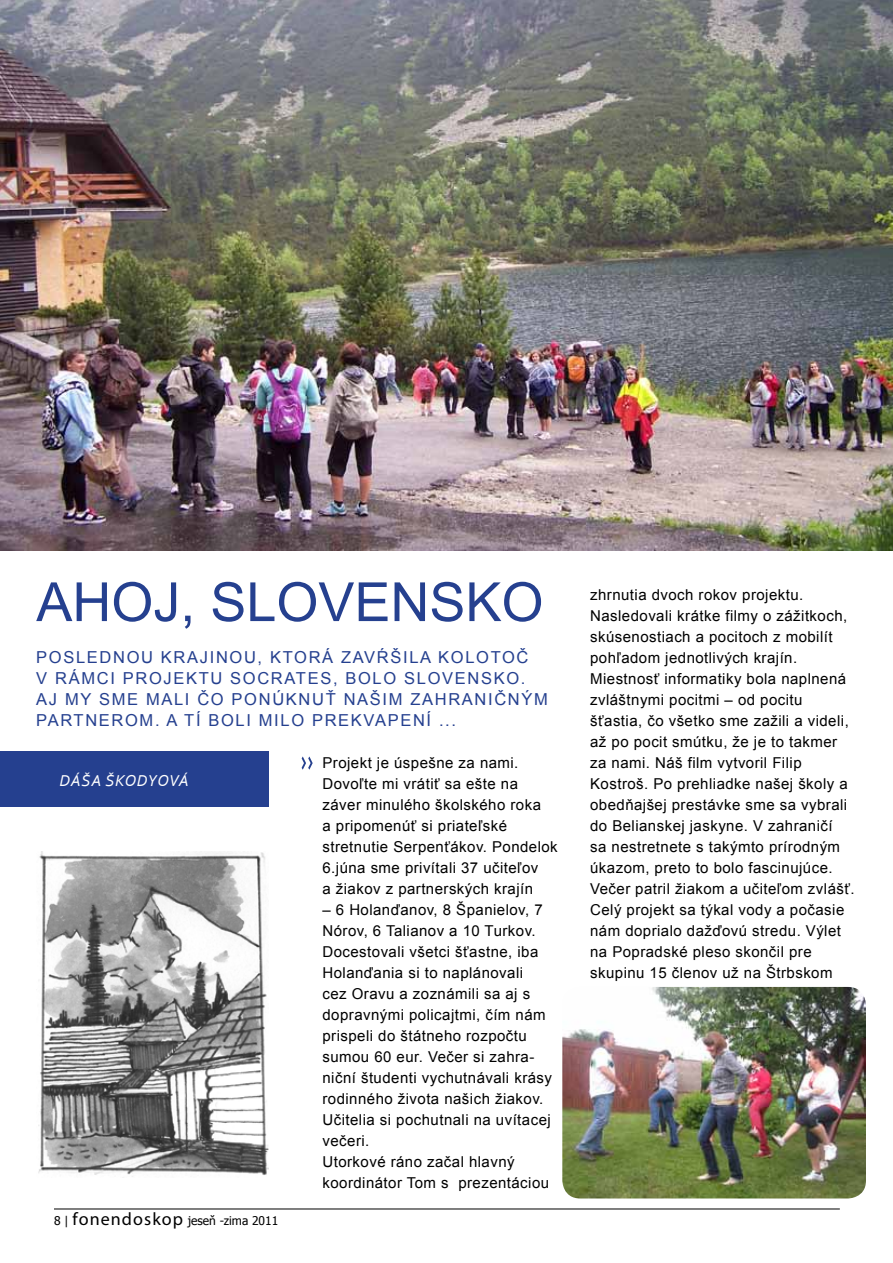
<style>
.page{position:relative;width:893px;height:1263px;background:#fff}
.page>*{position:absolute;margin:0;border:0;box-sizing:border-box;transform-origin:0 0}
.t1{font:54px "Arial";color:#25408f}
.t2{font:16.5px "Arial";letter-spacing:.1em;color:#25408f}
.t3{font:italic 16.5px "Corbel";color:#fff}
.t4{font:15px/21px "Arial";letter-spacing:.03em;color:#000}
.t5{font:12px "Tahoma";color:#000}
.s1{font-family:"Myriad Pro";font-size:18px}
</style>
<div class="page">
<img style="left:562px;top:987px;width:304px;height:211px">
<img style="left:0;top:0;width:893px;height:551px">
<div style="left:0;top:752px;width:268px;height:55px;background:#25408f"></div>
<img style="left:38px;top:851px;width:230px;height:326px">
<hr style="left:54px;top:1209px;width:786px;height:1px;background:#000">
<svg style="left:302px;top:756px;width:11px;height:14px"></svg>
<h1 class="t1" style="left:36px;top:567px;width:36px">ahoj</h1>
<h1 class="t1" style="left:180px;top:567px;width:68px">, slovensko</h1>
<p class="t2" style="left:36px;top:646px;width:14px">poslednou</p>
<p class="t2" style="left:161px;top:646px;width:13px">krajinou</p>
<p class="t2" style="left:258px;top:646px;width:26px">, ktor</p>
<p class="t2" style="left:322px;top:646px;width:32px">á zav</p>
<p class="t2" style="left:377px;top:646px;width:25px">ŕšila</p>
<p class="t2" style="left:438px;top:646px;width:14px">kolotoč</p>
<p class="t2" style="left:36px;top:667px;width:100px">v rámCI projektu</p>
<p class="t2" style="left:230px;top:667px;width:79px">SOCRAtes</p>
<p class="t2" style="left:333px;top:667px;width:26px">, bolo</p>
<p class="t2" style="left:404px;top:667px;width:14px">slovensko</p>
<p class="t2" style="left:521px;top:667px;width:6px">.</p>
<p class="t2" style="left:36px;top:688px;width:77px">aj my sme</p>
<p class="t2" style="left:146px;top:688px;width:12px">mali</p>
<p class="t2" style="left:197px;top:688px;width:14px">čo</p>
<p class="t2" style="left:232px;top:688px;width:14px">ponúknu</p>
<p class="t2" style="left:326px;top:688px;width:31px">ť našim</p>
<p class="t2" style="left:410px;top:688px;width:14px">zahraničným</p>
<p class="t2" style="left:36px;top:709px;width:14px">partnerom</p>
<p class="t2" style="left:155px;top:709px;width:65px">. atí boli</p>
<p class="t2" style="left:259px;top:709px;width:12px">milo</p>
<p class="t2" style="left:312px;top:709px;width:13px">prekvapení</p>
<p class="t2" style="left:439px;top:709px;width:19px">...</p>
<p class="t3" style="left:60px;top:770px;width:23px">DÁŠA</p>
<p class="t3" style="left:105px;top:770px;width:11px">ŠKO</p>
<p class="t3" style="left:137px;top:770px;width:32px">DYOVÁ</p>
<p class="t5" style="left:54px;top:1212px;width:226px">8 | <span class="s1">fonendoskop</span> jeseň -zima 2011</p>
<p class="t4" style="left:322px;top:752px;width:237px">Projekt je úspešne za nami.<br>Dovoľte mi vrátiť sa ešte na záver minulého školského roka<br>a pripomenúť si priateľské stretnutie Serpenťákov. Pondelok<br>6.júna sme privítali 37 učiteľov<br>a žiakov z partnerských krajín</p>
<p class="t4" style="left:322px;top:899px;width:231px">– 6 Holanďanov, 8 Španielov, 7<br>Nórov, 6 Talianov a 10 Turkov.<br>Docestovali všetci šťastne, iba<br>Holanďania si to naplánovali<br>cez Oravu a zoznámili sa aj s dopravnými policajtmi, čím nám prispeli do štátneho rozpočtu sumou 60 eur. Večer si zahra&shy;niční študenti vychutnávali krásy rodinného života našich žiakov.<br>Učitelia si pochutnali na uvítacej večeri.<br>Utorkové ráno začal hlavný koordinátor Tom s prezentáciou</p>
<p class="t4" style="left:590px;top:584px;width:266px">zhrnutia dvoch rokov projektu.<br>Nasledovali krátke filmy o zážitkoch, skúsenostiach a pocitoch z mobilít pohľadom jednotlivých krajín.<br>Miestnosť informatiky bola naplnená zvláštnymi pocitmi – od pocitu šťastia, čo všetko sme zažili a videli, až po pocit smútku, že je to takmer za nami. Náš film vytvoril Filip Kostroš. Po prehliadke našej školy a obedňajšej prestávke sme sa vybrali do Belianskej jaskyne. V zahraničí<br>sa nestretnete s takýmto prírodným úkazom, preto to bolo fascinujúce.<br>Večer patril žiakom a učiteľom zvlášť.<br>Celý projekt sa týkal vody a počasie nám doprialo dažďovú stredu. Výlet na Popradské pleso skončil pre skupinu 15 členov už na Štrbskom</p>
</div>
